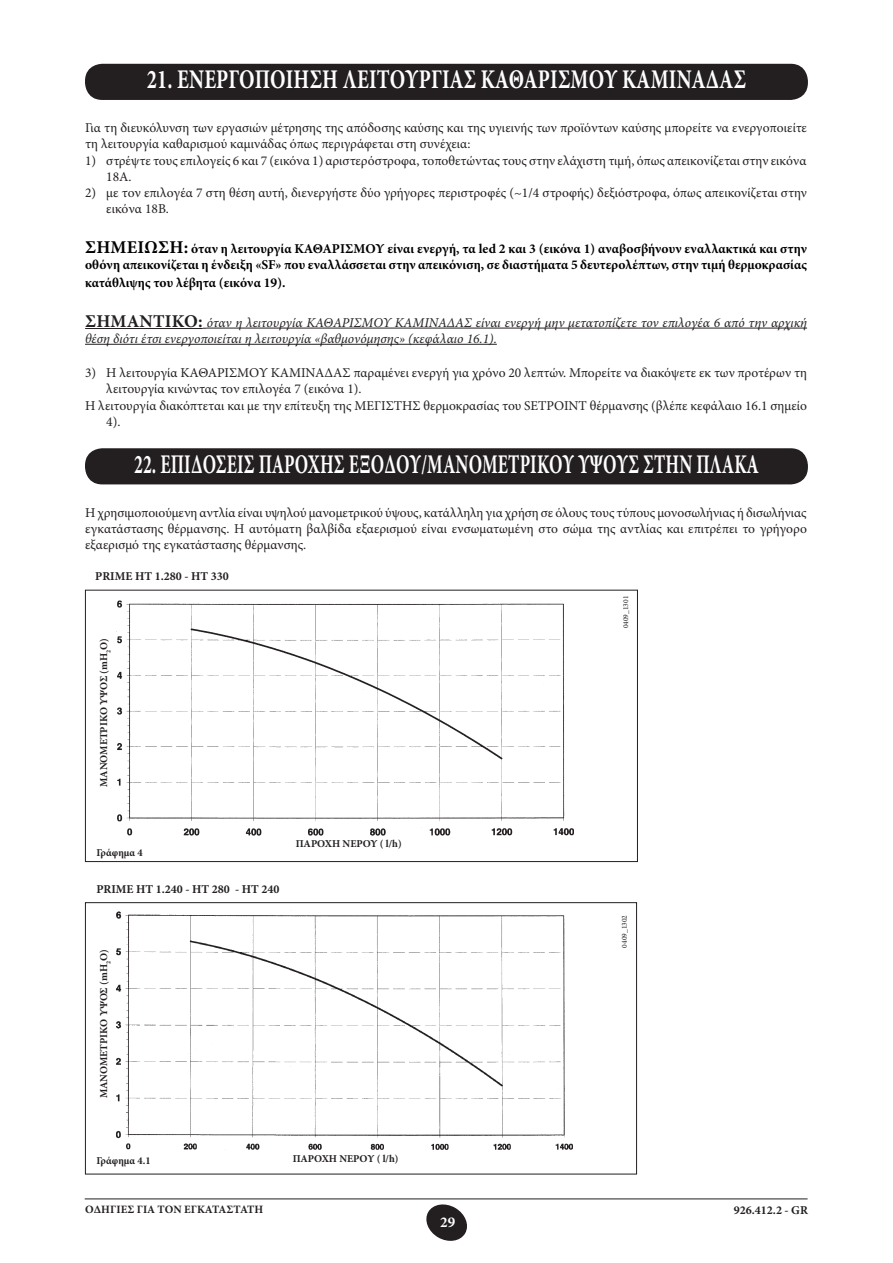
<style>
.page{position:relative;width:893px;height:1263px;background:#fff}
.page>*{position:absolute;margin:0;border:0;box-sizing:border-box;transform-origin:0 0}
.capitolo{font:700 27px "Minion Pro";letter-spacing:.005em;color:#fff;scale:.65 1}
.capitolo-2{font:700 27px "Minion Pro";letter-spacing:.005em;color:#fff;scale:.75 1}
.t1{font:700 15px "Minion Pro";color:#fff}
.rientri{font:13.5px/16.2px "Minion Pro";color:#231f20}
.testo{font:13.5px/16.2px "Minion Pro";color:#231f20}
.t2{font:700 13.5px/16.2px "Minion Pro";color:#000}
.testo-2{font:italic 13.5px/16.2px "Minion Pro";color:#231f20}
.t3{font:700 12px "Minion Pro";color:#231f20}
.t4{font:700 11.25px "Minion Pro";letter-spacing:.005em;color:#231f20}
.testo-3{font:700 10.5px "Minion Pro";color:#231f20}
.t5{font:7.5px "Minion Pro";color:#231f20}
.testo-4{font:700 6.15px "Minion Pro";color:#231f20}
.s1{font-size:18px}
.s2{font-weight:700;font-style:normal;font-size:18px}
</style>
<div class="page">
<svg style="left:426px;top:1204px;width:41px;height:37px"></svg>
<hr style="left:85px;top:1198px;width:723px;height:1px;background:#231f20">
<hr style="left:85px;top:328px;width:118px;height:1px;background:#231f20">
<hr style="left:207px;top:328px;width:600px;height:1px;background:#231f20">
<hr style="left:85px;top:344px;width:412px;height:1px;background:#231f20">
<div style="left:85px;top:590px;width:553px;height:272px;border:1px solid #231f20"></div>
<img style="left:116px;top:600px;width:458px;height:236px">
<div style="left:85px;top:902px;width:552px;height:272px;border:1px solid #231f20"></div>
<img style="left:116px;top:911px;width:457px;height:239px">
<div style="left:86px;top:65px;width:721px;height:34px;background:#231f20;border-radius:16px"></div>
<div style="left:85px;top:64px;width:723px;height:36px;border:2px solid #231f20;border-radius:16px"></div>
<div style="left:86px;top:449px;width:721px;height:35px;background:#231f20;border-radius:16px"></div>
<div style="left:85px;top:448px;width:723px;height:36px;border:2px solid #231f20;border-radius:16px"></div>
<p class="capitolo-2" style="left:147px;top:60px;width:801px">21. ΕΝΕΡΓΟΠΟΙΗΣΗ ΛΕΙΤΟΥΡΓΙΑΣ ΚΑΘΑΡΙΣΜΟΥ ΚΑΜΙΝΑΔΑΣ</p>
<p class="testo" style="left:85px;top:120px;width:723px">Για τη διευκόλυνση των εργασιών μέτρησης της απόδοσης καύσης και της υγιεινής των προϊόντων καύσης μπορείτε να ενεργοποιείτε τη λειτουργία καθαρισμού καμινάδας όπως περιγράφεται στη συνέχεια:</p>
<p class="rientri" style="left:106px;top:152px;width:702px;text-indent:-21px">1) στρέψτε τους επιλογείς 6 και 7 (εικόνα 1) αριστερόστροφα, τοποθετώντας τους στην ελάχιστη τιμή, όπως απεικονίζεται στην εικόνα<br>18Α.</p>
<p class="rientri" style="left:106px;top:185px;width:702px;text-indent:-21px">2) με τον επιλογέα 7 στη θέση αυτή, διενεργήστε δύο γρήγορες περιστροφές (~1/4 στροφής) δεξιόστροφα, όπως απεικονίζεται στην εικόνα 18B.</p>
<p class="t2" style="left:85px;top:240px;width:723px"><span class="s1">ΣΗΜΕΙ ΩΣΗ:</span> όταν η λειτουργία ΚΑΘΑΡΙΣΜΟΥ είναι ενεργή, τα led 2 και 3 (εικόνα 1) αναβοσβήνουν εναλλακτικά και στην οθόνη απεικονίζεται η ένδειξη «SF» που εναλλάσσεται στην απεικόνιση, σε διαστήματα 5 δευτερολέπτων, στην τιμή θερμοκρασίας</p>
<p class="t2" style="left:85px;top:274px;width:202px">κατάθλιψης του λέβητα (εικόνα 19).</p>
<p class="testo-2" style="left:85px;top:314px;width:724px"><span class="s2">ΣΗΜΑΝΤΙΚΟ:</span> όταν η λειτουργία ΚΑΘΑΡΙΣΜΟΥ ΚΑΜΙΝΑΔΑΣ είναι ενεργή μην μετατοπίζετε τον επιλογέα 6 από την αρχική θέση διότι έτσι ενεργοποιείται η λειτουργία «βαθμονόμησης» (κεφάλαιο 16.1).</p>
<p class="rientri" style="left:106px;top:365px;width:702px;text-indent:-21px">3) Η λειτουργία ΚΑΘΑΡΙΣΜΟΥ ΚΑΜΙΝΑΔΑΣ παραμένει ενεργή για χρόνο 20 λεπτών. Μπορείτε να διακόψετε εκ των προτέρων τη λειτουργία κινώντας τον επιλογέα 7 (εικόνα 1).</p>
<p class="rientri" style="left:106px;top:397px;width:702px;text-indent:-21px">Η λειτουργία διακόπτεται και με την επίτευξη της ΜΕΓΙΣΤΗΣ θερμοκρασίας του SETPOINT θέρμανσης (βλέπε κεφάλαιο 16.1 σημείο<br>4).</p>
<p class="capitolo" style="left:134px;top:445px;width:963px">22. ΕΠΙΔΟΣΕΙΣ ΠΑΡΟΧΗΣ ΕΞΟΔΟΥ/ΜΑΝΟΜΕΤΡΙΚΟΥ ΥΨΟΥΣ ΣΤΗΝ ΠΛΑΚΑ</p>
<p class="testo" style="left:85px;top:504px;width:723px;text-align:justify">Η χρησιμοποιούμενη αντλία είναι υψηλού μανομετρικού ύψους, κατάλληλη για χρήση σε όλους τους τύπους μονοσωλήνιας ή δισωλήνιας εγκατάστασης θέρμανσης. Η αυτόματη βαλβίδα εξαερισμού είναι ενσωματωμένη στο σώμα της αντλίας και επιτρέπει το γρήγορο εξαερισμό της εγκατάστασης θέρμανσης.</p>
<p class="t3" style="left:95px;top:568px;width:135px">PRIME HT 1.280 - HT 330</p>
<p class="testo-3" style="left:96px;top:787px;width:151px;rotate:-90deg">ΜΑΝΟΜΕΤΡΙΚΟ ΥΨΟΣ (mH O)</p>
<p class="testo-4" style="left:104px;top:653px;width:5px;rotate:-90deg">2</p>
<p class="testo-3" style="left:96px;top:845px;width:48px">Γράφημα 4</p>
<p class="t3" style="left:96px;top:881px;width:185px">PRIME HT 1.240 - HT 280 - HT 240</p>
<p class="testo-3" style="left:296px;top:836px;width:107px">ΠΑΡΟΧΗ ΝΕΡΟΥ ( l/h)</p>
<p class="testo-3" style="left:96px;top:1098px;width:151px;rotate:-90deg">ΜΑΝΟΜΕΤΡΙΚΟ ΥΨΟΣ (mH O)</p>
<p class="testo-4" style="left:104px;top:964px;width:5px;rotate:-90deg">2</p>
<p class="testo-3" style="left:96px;top:1153px;width:56px">Γράφημα 4.1</p>
<p class="testo-3" style="left:293px;top:1151px;width:107px">ΠΑΡΟΧΗ ΝΕΡΟΥ ( l/h)</p>
<p class="t5" style="left:621px;top:628px;width:34px;rotate:-90deg">0409_1301</p>
<p class="t5" style="left:619px;top:947px;width:34px;rotate:-90deg">0409_1302</p>
<p class="t4" style="left:85px;top:1201px;width:180px">ΟΔΗΓΙΕΣ ΓΙΑ ΤΟΝ ΕΓΚΑΤΑΣΤΑΤΗ</p>
<p class="t3" style="left:734px;top:1201px;width:76px">926.412.2 - GR</p>
<p class="t1" style="left:440px;top:1211px;width:16px">29</p>
</div>
